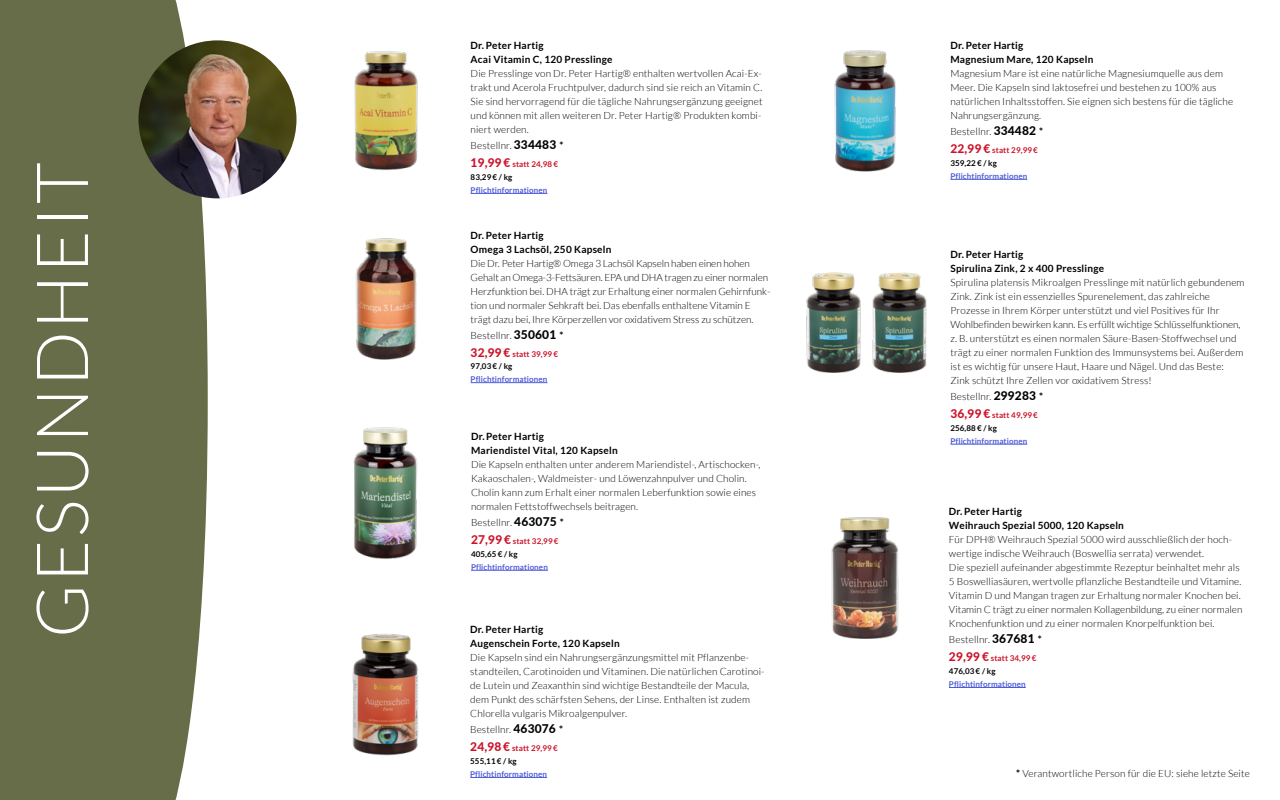
<style>
.page{position:relative;width:1280px;height:800px;background:#fff}
.page>*{position:absolute;margin:0;border:0;box-sizing:border-box;transform-origin:0 0}
.t1{font:300 72px "Lato";letter-spacing:.03em;color:#fff}
.t2{font:300 10px/14px "Lato";letter-spacing:.01em;color:#000}
.t3{font:700 10px/14px "Lato";letter-spacing:.02em;color:#000}
.t4{font:700 8px/12.8px "Lato";letter-spacing:.01em;color:#cd1228}
.t5{font:700 8px "Lato";letter-spacing:.01em;color:#4f5cd6}
.s1{font-weight:800;font-size:12px}
.s2{font-weight:700}
.s3{color:#000}
</style>
<div class="page">
<div style="left:0;top:0;width:208px;height:800px;background:#676d49"></div>
<hr style="left:950px;top:444px;width:77px;height:1px;background:#4f5cd6">
<hr style="left:950px;top:179px;width:77px;height:1px;background:#4f5cd6">
<hr style="left:471px;top:193px;width:76px;height:1px;background:#4f5cd6">
<img style="left:806px;top:272px;width:121px;height:101px">
<img style="left:354px;top:51px;width:64px;height:120px">
<img style="left:834px;top:50px;width:62px;height:122px">
<img style="left:138px;top:40px;width:158px;height:158px;border-radius:79px">
<hr style="left:471px;top:382px;width:76px;height:1px;background:#4f5cd6">
<img style="left:355px;top:238px;width:62px;height:122px">
<hr style="left:949px;top:687px;width:77px;height:1px;background:#4f5cd6">
<img style="left:831px;top:517px;width:68px;height:122px">
<hr style="left:471px;top:570px;width:77px;height:1px;background:#4f5cd6">
<img style="left:353px;top:427px;width:65px;height:132px">
<hr style="left:470px;top:777px;width:77px;height:1px;background:#4f5cd6">
<img style="left:352px;top:634px;width:67px;height:122px">
<h1 class="t1" style="left:24px;top:638px;width:477px;rotate:-90deg">GESUNDHEIT</h1>
<p class="t3" style="left:950px;top:38px;width:144px">Dr. Peter Hartig<br>Magnesium Mare, 120 Kapseln</p>
<p class="t2" style="left:950px;top:67px;width:284px">Magnesium Mare ist eine natürliche Magnesiumquelle aus dem Meer. Die Kapseln sind laktosefrei und bestehen zu 100% aus natürlichen Inhaltsstoffen. Sie eignen sich bestens für die tägliche Nahrungsergänzung.</p>
<p class="t2" style="left:950px;top:125px;width:94px">Bestellnr. <span class="s1">334482</span> <span class="s2">*</span></p>
<p class="t4" style="left:950px;top:144px;width:89px"><span class="s1">22,99 €</span> statt 29,99 €<br><span class="s3">359,22 € / kg</span></p>
<p class="t5" style="left:950px;top:171px;width:78px">Pflichtinformationen</p>
<p class="t3" style="left:471px;top:39px;width:144px">Dr. Peter Hartig<br>Acai Vitamin C, 120 Presslinge</p>
<p class="t2" style="left:471px;top:67px;width:293px">Die Presslinge von Dr. Peter Hartig® enthalten wertvollen Acai-Ex&shy;trakt und Acerola Fruchtpulver, dadurch sind sie reich an Vitamin C.<br>Sie sind hervorragend für die tägliche Nahrungsergänzung geeignet und können mit allen weiteren Dr. Peter Hartig® Produkten kombi&shy;niert werden.</p>
<p class="t2" style="left:471px;top:139px;width:94px">Bestellnr. <span class="s1">334483</span> <span class="s2">*</span></p>
<p class="t4" style="left:471px;top:158px;width:89px"><span class="s1">19,99 €</span> statt 24,98 €<br><span class="s3">83,29 € / kg</span></p>
<p class="t5" style="left:471px;top:185px;width:78px">Pflichtinformationen</p>
<p class="t3" style="left:471px;top:228px;width:142px">Dr. Peter Hartig<br>Omega 3 Lachsöl, 250 Kapseln</p>
<p class="t2" style="left:471px;top:256px;width:301px">Die Dr. Peter Hartig® Omega 3 Lachsöl Kapseln haben einen hohen Gehalt an Omega-3-Fettsäuren. EPA und DHA tragen zu einer normalen Herzfunktion bei. DHA trägt zur Erhaltung einer normalen Gehirnfunk&shy;tion und normaler Sehkraft bei. Das ebenfalls enthaltene Vitamin E trägt dazu bei, Ihre Körperzellen vor oxidativem Stress zu schützen.</p>
<p class="t2" style="left:471px;top:328px;width:94px">Bestellnr. <span class="s1">350601</span> <span class="s2">*</span></p>
<p class="t4" style="left:471px;top:347px;width:89px"><span class="s1">32,99 €</span> statt 39,99 €<br><span class="s3">97,03 € / kg</span></p>
<p class="t5" style="left:471px;top:375px;width:78px">Pflichtinformationen</p>
<p class="t3" style="left:950px;top:247px;width:155px">Dr. Peter Hartig<br>Spirulina Zink, 2 x 400 Presslinge</p>
<p class="t2" style="left:950px;top:276px;width:296px">Spirulina platensis Mikroalgen Presslinge mit natürlich gebundenem Zink. Zink ist ein essenzielles Spurenelement, das zahlreiche Prozesse in Ihrem Körper unterstützt und viel Positives für Ihr Wohlbefinden bewirken kann. Es erfüllt wichtige Schlüsselfunktionen, z. B. unterstützt es einen normalen Säure-Basen-Stoffwechsel und trägt zu einer normalen Funktion des Immunsystems bei. Außerdem ist es wichtig für unsere Haut, Haare und Nägel. Und das Beste:<br>Zink schützt Ihre Zellen vor oxidativem Stress!</p>
<p class="t2" style="left:950px;top:389px;width:94px">Bestellnr. <span class="s1">299283</span> <span class="s2">*</span></p>
<p class="t4" style="left:950px;top:409px;width:89px"><span class="s1">36,99 €</span> statt 49,99 €<br><span class="s3">256,88 € / kg</span></p>
<p class="t5" style="left:950px;top:436px;width:78px">Pflichtinformationen</p>
<p class="t3" style="left:471px;top:429px;width:148px">Dr. Peter Hartig<br>Mariendistel Vital, 120 Kapseln</p>
<p class="t2" style="left:471px;top:458px;width:291px">Die Kapseln enthalten unter anderem Mariendistel-, Artischocken-, Kakaoschalen-, Waldmeister- und Löwenzahnpulver und Cholin.<br>Cholin kann zum Erhalt einer normalen Leberfunktion sowie eines normalen Fettstoffwechsels beitragen.</p>
<p class="t2" style="left:471px;top:516px;width:94px">Bestellnr. <span class="s1">463075</span> <span class="s2">*</span></p>
<p class="t4" style="left:471px;top:535px;width:89px"><span class="s1">27,99 €</span> statt 32,99 €<br><span class="s3">405,65 € / kg</span></p>
<p class="t5" style="left:471px;top:562px;width:78px">Pflichtinformationen</p>
<p class="t3" style="left:949px;top:505px;width:176px">Dr. Peter Hartig<br>Weihrauch Spezial 5000, 120 Kapseln</p>
<p class="t2" style="left:949px;top:533px;width:295px">Für DPH® Weihrauch Spezial 5000 wird ausschließlich der hoch&shy;wertige indische Weihrauch (Boswellia serrata) verwendet.<br>Die speziell aufeinander abgestimmte Rezeptur beinhaltet mehr als 5 Boswelliasäuren, wertvolle pflanzliche Bestandteile und Vitamine.<br>Vitamin D und Mangan tragen zur Erhaltung normaler Knochen bei.<br>Vitamin C trägt zu einer normalen Kollagenbildung, zu einer normalen Knochenfunktion und zu einer normalen Knorpelfunktion bei.</p>
<p class="t2" style="left:949px;top:633px;width:94px">Bestellnr. <span class="s1">367681</span> <span class="s2">*</span></p>
<p class="t4" style="left:949px;top:652px;width:89px"><span class="s1">29,99 €</span> statt 34,99 €<br><span class="s3">476,03 € / kg</span></p>
<p class="t5" style="left:949px;top:680px;width:78px">Pflichtinformationen</p>
<p class="t3" style="left:470px;top:623px;width:151px">Dr. Peter Hartig<br>Augenschein Forte, 120 Kapseln</p>
<p class="t2" style="left:470px;top:651px;width:296px">Die Kapseln sind ein Nahrungsergänzungsmittel mit Pflanzenbe&shy;standteilen, Carotinoiden und Vitaminen. Die natürlichen Carotinoi&shy;de Lutein und Zeaxanthin sind wichtige Bestandteile der Macula, dem Punkt des schärfsten Sehens, der Linse. Enthalten ist zudem Chlorella vulgaris Mikroalgenpulver.</p>
<p class="t2" style="left:470px;top:723px;width:94px">Bestellnr. <span class="s1">463076</span> <span class="s2">*</span></p>
<p class="t4" style="left:470px;top:742px;width:89px"><span class="s1">24,98 €</span> statt 29,99 €<br><span class="s3">555,11 € / kg</span></p>
<p class="t5" style="left:470px;top:769px;width:78px">Pflichtinformationen</p>
<p class="t2" style="left:1016px;top:767px;width:235px"><span class="s2">*</span> Verantwortliche Person für die EU: siehe letzte Seite</p>
</div>
